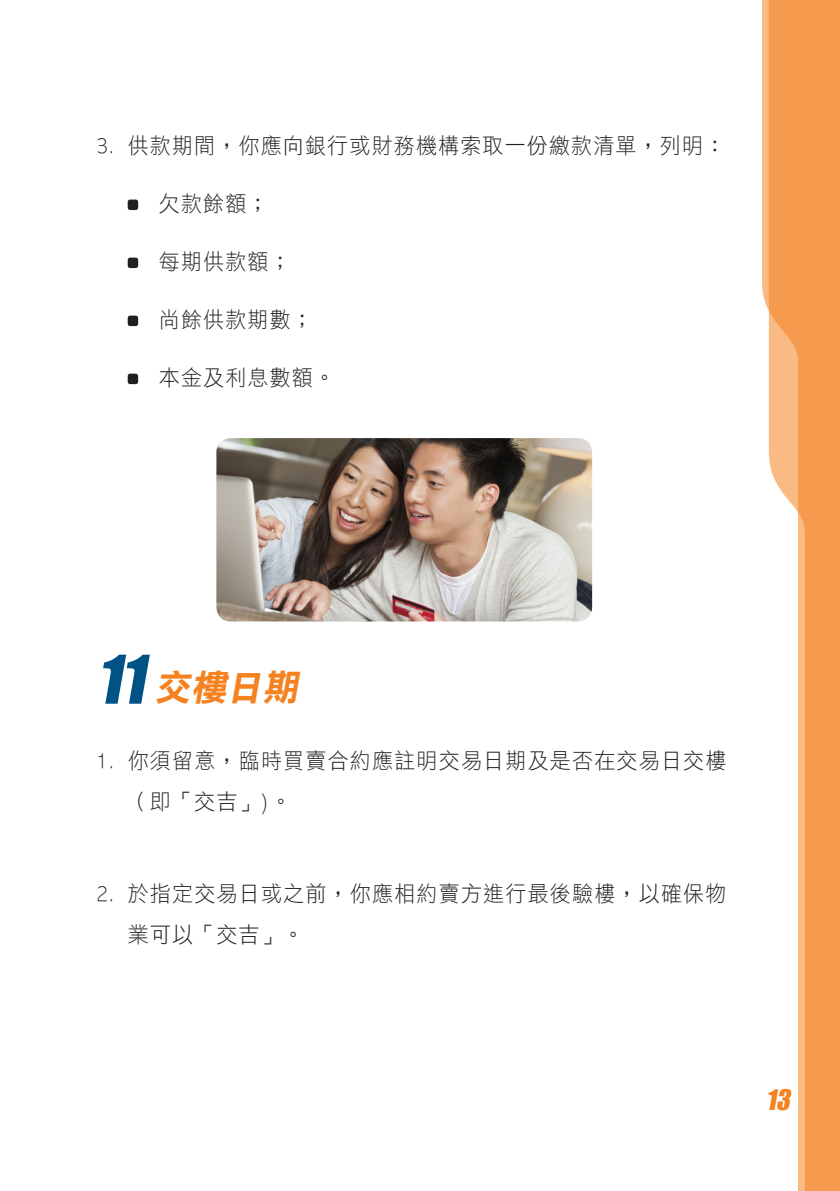
<style>
.page{position:relative;width:840px;height:1191px;background:#fff}
.page>*{position:absolute;margin:0;border:0;box-sizing:border-box;transform-origin:0 0}
.Heading_Num{font:italic 36px "DF Li Hei Bd HK BF";color:#f58220}
.t1{font:italic 26px "Impact";color:#f58220}
.t2{font:22px/41px "DF Li Hei Lt HK BF";letter-spacing:.06em;color:#231f20;scale:.95 1}
.s1{font-family:"Impact";font-size:62px;color:#005285}
</style>
<div class="page">
<div style="left:762px;top:0;width:6px;height:309px;background:#f9ba84"></div>
<svg style="left:768px;top:0;width:71px;height:1191px;fill:#f69b4d"></svg>
<img style="left:216px;top:438px;width:375px;height:183px">
<div style="left:128px;top:200px;width:10px;height:10px;background:#231f20;border-radius:2px"></div>
<div style="left:128px;top:258px;width:10px;height:10px;background:#231f20;border-radius:2px"></div>
<div style="left:128px;top:316px;width:10px;height:10px;background:#231f20;border-radius:2px"></div>
<div style="left:128px;top:374px;width:10px;height:10px;background:#231f20;border-radius:2px"></div>
<p class="t2" style="left:96px;top:126px;width:663px">3. 供款期間，你應向銀行或財務機構索取一份繳款清單，列明：</p>
<p class="t2" style="left:159px;top:184px;width:117px">欠款餘額；</p>
<p class="t2" style="left:159px;top:242px;width:140px">每期供款額；</p>
<p class="t2" style="left:159px;top:300px;width:163px">尚餘供款期數；</p>
<p class="t2" style="left:159px;top:358px;width:187px">本金及利息數額。</p>
<p class="Heading_Num" style="left:96px;top:669px;width:210px"><span class="s1">11</span>交樓日期</p>
<p class="t2" style="left:128px;top:741px;width:631px;text-indent:-31px">1. 你須留意，臨時買賣合約應註明交易日期及是否在交易日交樓（即「交吉」)。</p>
<p class="t2" style="left:128px;top:874px;width:631px;text-indent:-31px">2. 於指定交易日或之前，你應相約賣方進行最後驗樓，以確保物業可以「交吉」。</p>
<p class="t1" style="left:765px;top:1079px;width:32px">13</p>
</div>
